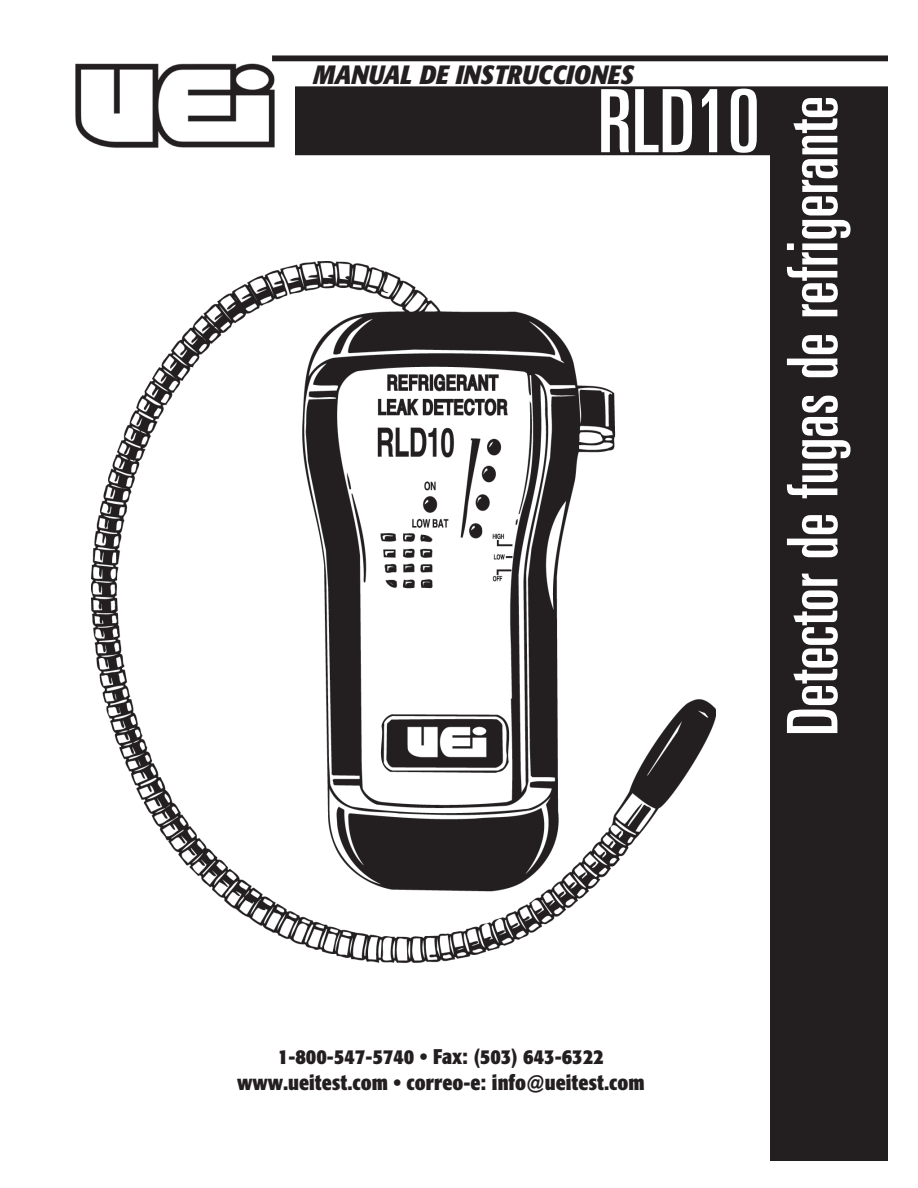
<style>
.page{position:relative;width:918px;height:1188px;background:#fff}
.page>*{position:absolute;margin:0;border:0;box-sizing:border-box;transform-origin:0 0}
.t1{font:ultra-condensed 87.45px "Univers LT Std";color:#fff}
.t2{font:ultra-condensed 69.9px "Univers LT Std";color:#fff}
.t3{font:italic 700 condensed 26.25px "Formata";color:#231f20}
.t4{font:700 condensed 21px/25.2px "Formata";color:#231f20;text-align:center}
</style>
<div class="page">
<div style="left:771px;top:105px;width:117px;height:1056px;background:#231f20"></div>
<div style="left:270px;top:88px;width:617px;height:66px;background:#231f20"></div>
<div style="left:269px;top:86px;width:619px;height:69px;border:3px solid #231f20"></div>
<img style="left:75px;top:61px;width:220px;height:94px">
<img style="left:91px;top:261px;width:625px;height:701px">
<div style="left:272px;top:55px;width:616px;height:6px;background:#231f20"></div>
<p class="t3" style="left:313px;top:59px;width:322px">MANUAL DE INSTRUCCIONES</p>
<h1 class="t1" style="left:598px;top:71px;width:164px">RLD10</h1>
<h2 class="t2" style="left:773px;top:736px;width:641px;rotate:-90deg">Detector de fugas de refrigerante</h2>
<p class="t4" style="left:237px;top:1044px;width:409px">1-800-547-5740 • Fax: (503) 643-6322 www.ueitest.com • correo-e: info@ueitest.com</p>
</div>
